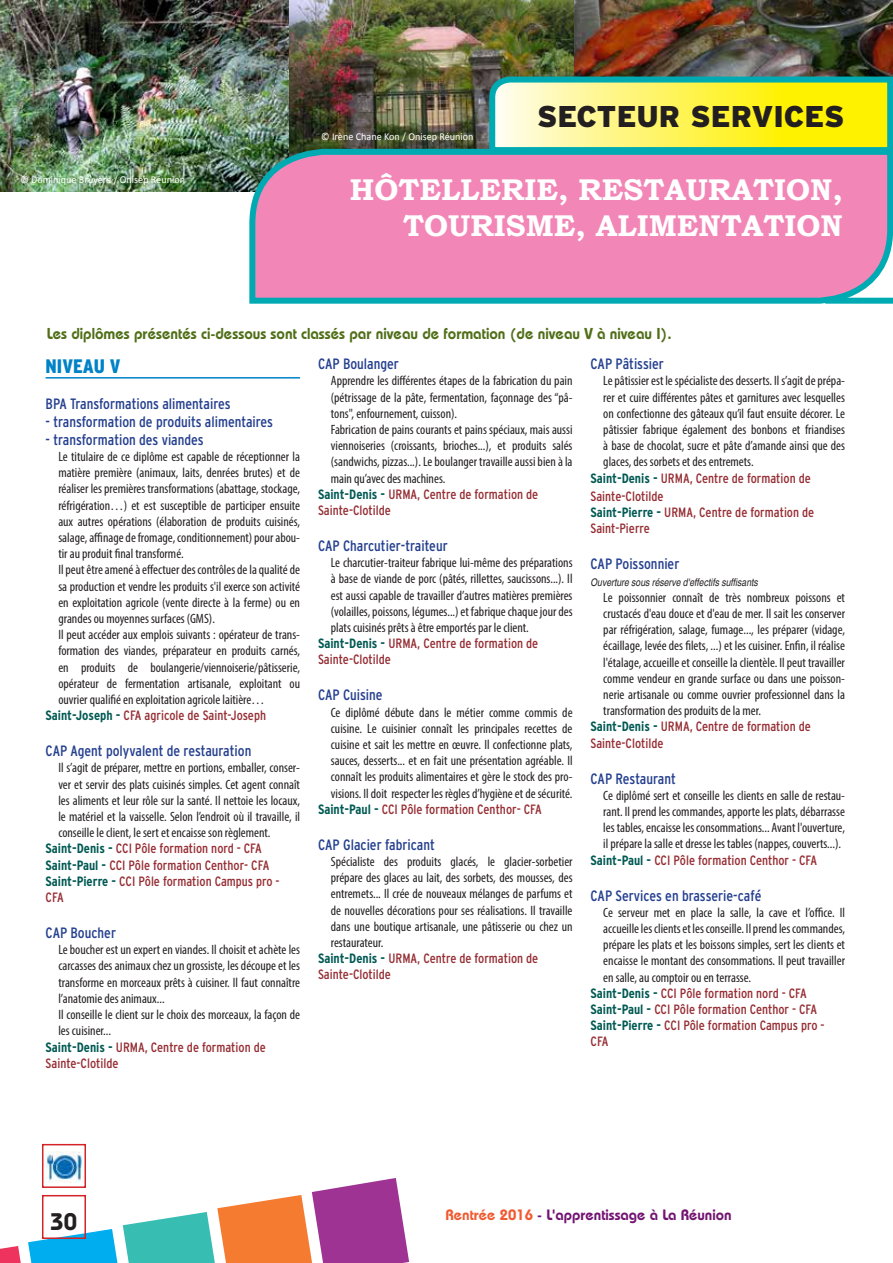
<style>
.page{position:relative;width:893px;height:1263px;background:#fff}
.page>*{position:absolute;margin:0;border:0;box-sizing:border-box;transform-origin:0 0}
.t1{font:700 30px/36px "Bookman Old Style";color:#fff;text-align:right}
.t2{font:900 30px "Interstate";color:#231f20}
.t3{font:600 24px "Bauhaus";color:#231f20}
.t4{font:900 condensed 19.5px "Interstate";color:#0082c7}
.t5{font:600 15.75px "Bauhaus";color:#506f18}
.t6{font:condensed 15px "Interstate";color:#25408f}
.t7{font:600 15px "Bauhaus";color:#731472}
.t8{font:condensed 13.5px/16.2px "Myriad Pro";color:#231f20;text-align:justify}
.t9{font:condensed 13.5px/16.2px "Interstate";color:#962e34}
.t10{font:10.5px "Calibri";color:#fff}
.t11{font:italic condensed 10.5px "Helvetica";color:#231f20}
.s1{font-weight:700;color:#005953}
.s2{color:#f15a31}
</style>
<div class="page">
<img style="left:0;top:0;width:289px;height:191px">
<img style="left:289px;top:0;width:285px;height:146px">
<img style="left:574px;top:0;width:319px;height:74px">
<svg style="left:246px;top:146px;width:647px;height:158px;background:#de8ab5"></svg>
<svg style="left:0;top:1246px;width:21px;height:17px"></svg>
<svg style="left:28px;top:1229px;width:89px;height:34px"></svg>
<svg style="left:123px;top:1178px;width:286px;height:85px"></svg>
<div style="left:42px;top:1195px;width:44px;height:44px;border:2px solid #d2232a"></div>
<img style="left:45px;top:1151px;width:38px;height:31px">
<div style="left:42px;top:1144px;width:44px;height:44px;border:2px solid #d2232a"></div>
<hr style="left:46px;top:377px;width:254px;height:2px;background:#0082c7">
<svg style="left:486px;top:74px;width:407px;height:82px;background:#c8de69"></svg>
<p class="t10" style="left:20px;top:173px;width:166px">© Dominique Bruyère / Onisep Réunion</p>
<h1 class="t2" style="left:537px;top:98px;width:309px">SECTEUR SERVICES</h1>
<p class="t10" style="left:321px;top:130px;width:154px">© Irène Chane Kon / Onisep Réunion</p>
<h1 class="t1" style="left:350px;top:171px;width:494px">HÔTELLERIE, RESTAURATION,<br>TOURISME, ALIMENTATION</h1>
<p class="t5" style="left:47px;top:324px;width:626px">Les diplômes présentés ci-dessous sont classés par niveau de formation (de niveau V à niveau I).</p>
<h3 class="t4" style="left:46px;top:354px;width:77px">NIVEAU V</h3>
<p class="t6" style="left:46px;top:394px;width:187px">BPA Transformations alimentaires</p>
<p class="t6" style="left:46px;top:412px;width:229px">- transformation de produits alimentaires</p>
<p class="t6" style="left:46px;top:430px;width:160px">- transformation des viandes</p>
<p class="t8" style="left:58px;top:448px;width:243px;text-align:left">Le titulaire de ce diplôme est capable de réceptionner la matière première (animaux, laits, denrées brutes) et de réaliser les premières transformations (abattage, stockage, réfrigération…) et est susceptible de participer ensuite aux autres opérations (élaboration de produits cuisinés, salage, affinage de fromage, conditionnement) pour abou&shy;tir au produit final transformé.<br>Il peut être amené à effectuer des contrôles de la qualité de sa production et vendre les produits s'il exerce son activité en exploitation agricole (vente directe à la ferme) ou en grandes ou moyennes surfaces (GMS).<br>Il peut accéder aux emplois suivants : opérateur de trans&shy;formation des viandes, préparateur en produits carnés, en produits de boulangerie/viennoiserie/pâtisserie, opérateur de fermentation artisanale, exploitant ou ouvrier qualifié en exploitation agricole laitière…</p>
<p class="t9" style="left:46px;top:707px;width:222px"><span class="s1">Saint-Joseph -</span> CFA agricole de Saint-Joseph</p>
<p class="t6" style="left:46px;top:742px;width:207px">CAP Agent polyvalent de restauration</p>
<p class="t8" style="left:58px;top:760px;width:243px">Il s’agit de préparer, mettre en portions, emballer, conser&shy;ver et servir des plats cuisinés simples. Cet agent connaît les aliments et leur rôle sur la santé. Il nettoie les locaux, le matériel et la vaisselle. Selon l’endroit où il travaille, il conseille le client, le sert et encaisse son règlement.</p>
<p class="t9" style="left:46px;top:840px;width:236px"><span class="s1">Saint-Denis -</span> CCI Pôle formation nord - CFA <span class="s1">Saint-Paul -</span> CCI Pôle formation Centhor- CFA <span class="s1">Saint-Pierre -</span> CCI Pôle formation Campus pro - CFA</p>
<p class="t6" style="left:46px;top:924px;width:72px">CAP Boucher</p>
<p class="t8" style="left:58px;top:941px;width:243px;text-align:left">Le boucher est un expert en viandes. Il choisit et achète les carcasses des animaux chez un grossiste, les découpe et les transforme en morceaux prêts à cuisiner. Il faut connaître l’anatomie des animaux...<br>Il conseille le client sur le choix des morceaux, la façon de les cuisiner...</p>
<p class="t9" style="left:46px;top:1038px;width:222px"><span class="s1">Saint-Denis -</span> URMA, Centre de formation de<br>Sainte-Clotilde</p>
<p class="t6" style="left:591px;top:355px;width:75px">CAP Pâtissier</p>
<p class="t8" style="left:603px;top:373px;width:243px">Le pâtissier est le spécialiste des desserts. Il s’agit de prépa&shy;rer et cuire différentes pâtes et garnitures avec lesquelles on confectionne des gâteaux qu’il faut ensuite décorer. Le pâtissier fabrique également des bonbons et friandises à base de chocolat, sucre et pâte d’amande ainsi que des glaces, des sorbets et des entremets.</p>
<p class="t9" style="left:591px;top:469px;width:222px;line-height:18px"><span class="s1">Saint-Denis -</span> URMA, Centre de formation de<br>Sainte-Clotilde</p>
<p class="t9" style="left:591px;top:504px;width:225px"><span class="s1">Saint-Pierre -</span> URMA, Centre de formation de<br>Saint-Pierre</p>
<p class="t6" style="left:591px;top:555px;width:90px">CAP Poissonnier</p>
<p class="t11" style="left:591px;top:576px;width:169px">Ouverture sous réserve d'effectifs suffisants</p>
<p class="t8" style="left:603px;top:589px;width:243px">Le poissonnier connaît de très nombreux poissons et crustacés d'eau douce et d'eau de mer. Il sait les conserver par réfrigération, salage, fumage..., les préparer (vidage, écaillage, levée des filets, ...) et les cuisiner. Enfin, il réalise l'étalage, accueille et conseille la clientèle. Il peut travailler comme vendeur en grande surface ou dans une poisson&shy;nerie artisanale ou comme ouvrier professionnel dans la transformation des produits de la mer.</p>
<p class="t9" style="left:591px;top:718px;width:222px"><span class="s1">Saint-Denis -</span> URMA, Centre de formation de<br>Sainte-Clotilde</p>
<p class="t6" style="left:591px;top:769px;width:87px">CAP Restaurant</p>
<p class="t8" style="left:603px;top:787px;width:243px">Ce diplômé sert et conseille les clients en salle de restau&shy;rant. Il prend les commandes, apporte les plats, débarrasse les tables, encaisse les consommations... Avant l'ouverture, il prépare la salle et dresse les tables (nappes, couverts...).</p>
<p class="t9" style="left:591px;top:852px;width:228px"><span class="s1">Saint-Paul -</span> CCI Pôle formation Centhor - CFA</p>
<p class="t6" style="left:591px;top:886px;width:172px">CAP Services en brasserie-café</p>
<p class="t8" style="left:603px;top:904px;width:243px">Ce serveur met en place la salle, la cave et l’office. Il accueille les clients et les conseille. Il prend les commandes, prépare les plats et les boissons simples, sert les clients et encaisse le montant des consommations. Il peut travailler en salle, au comptoir ou en terrasse.</p>
<p class="t9" style="left:591px;top:985px;width:236px"><span class="s1">Saint-Denis -</span> CCI Pôle formation nord - CFA <span class="s1">Saint-Paul -</span> CCI Pôle formation Centhor - CFA <span class="s1">Saint-Pierre -</span> CCI Pôle formation Campus pro - CFA</p>
<p class="t6" style="left:318px;top:355px;width:82px">CAP Boulanger</p>
<p class="t8" style="left:331px;top:373px;width:243px;text-align:left">Apprendre les différentes étapes de la fabrication du pain (pétrissage de la pâte, fermentation, façonnage des “pâ&shy;tons", enfournement, cuisson).<br>Fabrication de pains courants et pains spéciaux, mais aussi viennoiseries (croissants, brioches...), et produits salés (sandwichs, pizzas...). Le boulanger travaille aussi bien à la main qu’avec des machines.</p>
<p class="t9" style="left:318px;top:486px;width:222px"><span class="s1">Saint-Denis -</span> URMA, Centre de formation de<br>Sainte-Clotilde</p>
<p class="t6" style="left:318px;top:537px;width:131px">CAP Charcutier-traiteur</p>
<p class="t8" style="left:331px;top:554px;width:243px">Le charcutier-traiteur fabrique lui-même des préparations à base de viande de porc (pâtés, rillettes, saucissons...). Il est aussi capable de travailler d’autres matières premières (volailles, poissons, légumes...) et fabrique chaque jour des plats cuisinés prêts à être emportés par le client.</p>
<p class="t9" style="left:318px;top:635px;width:222px"><span class="s1">Saint-Denis -</span> URMA, Centre de formation de<br>Sainte-Clotilde</p>
<p class="t6" style="left:318px;top:686px;width:66px">CAP Cuisine</p>
<p class="t8" style="left:331px;top:704px;width:243px">Ce diplômé débute dans le métier comme commis de cuisine. Le cuisinier connaît les principales recettes de cuisine et sait les mettre en œuvre. Il confectionne plats, sauces, desserts... et en fait une présentation agréable. Il connaît les produits alimentaires et gère le stock des pro&shy;visions. Il doit respecter les règles d’hygiène et de sécurité.</p>
<p class="t9" style="left:318px;top:801px;width:225px"><span class="s1">Saint-Paul -</span> CCI Pôle formation Centhor- CFA</p>
<p class="t6" style="left:318px;top:835px;width:118px">CAP Glacier fabricant</p>
<p class="t8" style="left:331px;top:853px;width:243px">Spécialiste des produits glacés, le glacier-sorbetier prépare des glaces au lait, des sorbets, des mousses, des entremets... Il crée de nouveaux mélanges de parfums et de nouvelles décorations pour ses réalisations. Il travaille dans une boutique artisanale, une pâtisserie ou chez un restaurateur.</p>
<p class="t9" style="left:318px;top:950px;width:222px"><span class="s1">Saint-Denis -</span> URMA, Centre de formation de<br>Sainte-Clotilde</p>
<h2 class="t3" style="left:51px;top:1207px;width:28px">30</h2>
<p class="t7" style="left:446px;top:1206px;width:287px"><span class="s2">Rentrée 2016</span> - L'apprentissage à La Réunion</p>
</div>
